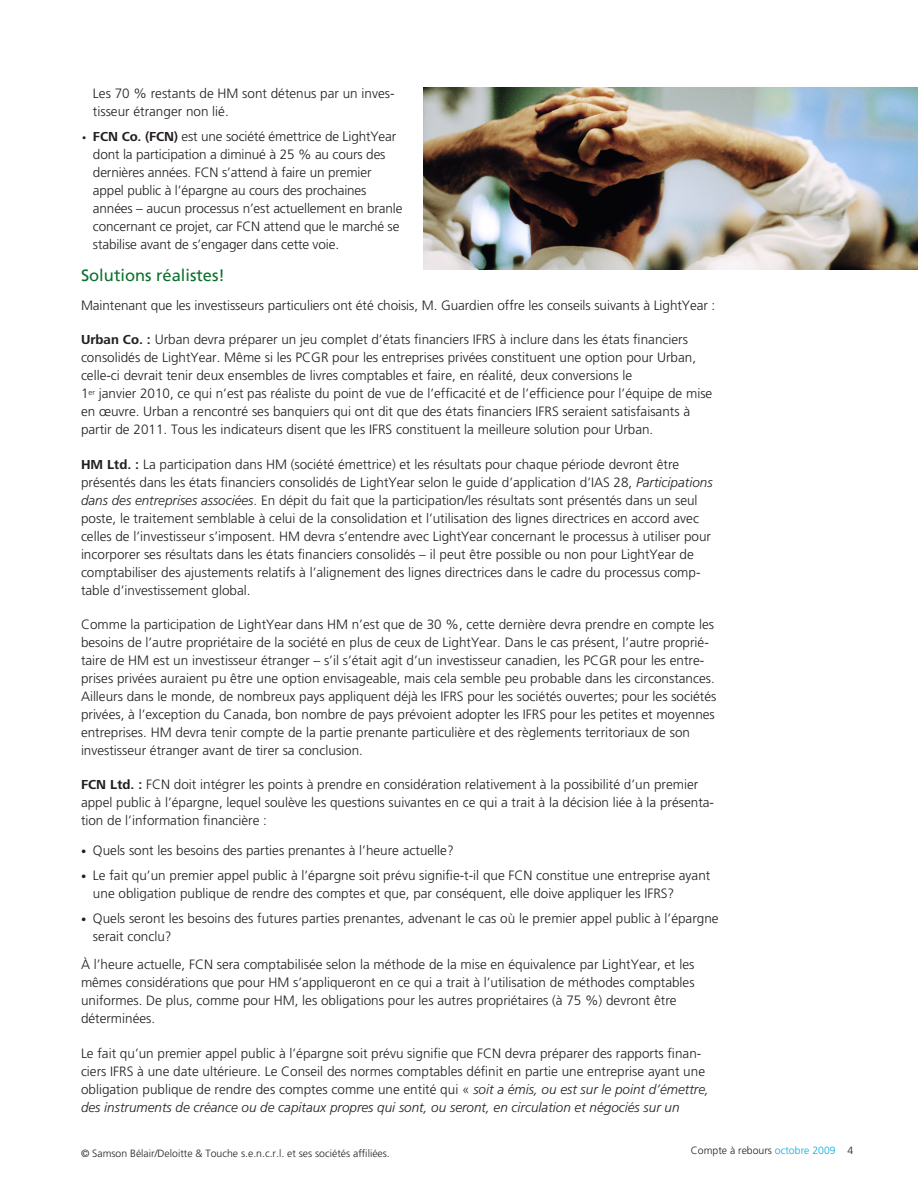
<style>
.page{position:relative;width:918px;height:1188px;background:#fff}
.page>*{position:absolute;margin:0;border:0;box-sizing:border-box;transform-origin:0 0}
.Heading_2{font:16.5px "Frutiger";color:#0b712d}
.Body_copy{font:300 13.5px/18px "Frutiger";color:#231f20}
.Bullet_list_niveau_1{font:300 13.5px/18px "Frutiger";color:#231f20}
.t1{font:300 10.5px "Frutiger";color:#231f20}
.s1{font-family:"Frutiger Next Pro";font-weight:700;font-size:10.5px}
.s2{font-family:"Frutiger Next Pro";font-weight:700}
.s3{font-style:italic}
.s4{font-size:10.5px}
.s5{color:#00abe7}
</style>
<div class="page">
<img style="left:423px;top:88px;width:495px;height:182px">
<p class="Bullet_list_niveau_1" style="left:93px;top:84px;width:303px">Les 70 % restants de HM sont détenus par un inves&shy;tisseur étranger non lié.</p>
<p class="Bullet_list_niveau_1" style="left:93px;top:127px;width:311px;text-indent:-12px"><span class="s1">•</span> <span class="s2">FCN Co. (FCN)</span> est une société émettrice de LightYear dont la participation a diminué à 25 % au cours des dernières années. FCN s’attend à faire un premier appel public à l’épargne au cours des prochaines années – aucun processus n’est actuellement en branle concernant ce projet, car FCN attend que le marché se stabilise avant de s’engager dans cette voie.</p>
<p class="Heading_2" style="left:81px;top:266px;width:145px">Solutions réalistes!</p>
<p class="Body_copy" style="left:81px;top:297px;width:636px">Maintenant que les investisseurs particuliers ont été choisis, M. Guardien offre les conseils suivants à LightYear :</p>
<p class="Body_copy" style="left:81px;top:331px;width:633px"><span class="s2">Urban Co. :</span> Urban devra préparer un jeu complet d’états financiers IFRS à inclure dans les états financiers consolidés de LightYear. Même si les PCGR pour les entreprises privées constituent une option pour Urban, celle-ci devrait tenir deux ensembles de livres comptables et faire, en réalité, deux conversions le<br>1<sup>er</sup> janvier 2010, ce qui n’est pas réaliste du point de vue de l’efficacité et de l’efficience pour l’équipe de mise en œuvre. Urban a rencontré ses banquiers qui ont dit que des états financiers IFRS seraient satisfaisants à partir de 2011. Tous les indicateurs disent que les IFRS constituent la meilleure solution pour Urban.</p>
<p class="Body_copy" style="left:81px;top:455px;width:633px"><span class="s2">HM Ltd. :</span> La participation dans HM (société émettrice) et les résultats pour chaque période devront être présentés dans les états financiers consolidés de LightYear selon le guide d’application d’IAS 28, <span class="s3">Participations dans des entreprises associées</span>. En dépit du fait que la participation/les résultats sont présentés dans un seul poste, le traitement semblable à celui de la consolidation et l’utilisation des lignes directrices en accord avec celles de l’investisseur s’imposent. HM devra s’entendre avec LightYear concernant le processus à utiliser pour incorporer ses résultats dans les états financiers consolidés – il peut être possible ou non pour LightYear de comptabiliser des ajustements relatifs à l’alignement des lignes directrices dans le cadre du processus comp&shy;table d’investissement global.</p>
<p class="Body_copy" style="left:81px;top:615px;width:637px">Comme la participation de LightYear dans HM n’est que de 30 %, cette dernière devra prendre en compte les besoins de l’autre propriétaire de la société en plus de ceux de LightYear. Dans le cas présent, l’autre proprié&shy;taire de HM est un investisseur étranger – s’il s’était agit d’un investisseur canadien, les PCGR pour les entre&shy;prises privées auraient pu être une option envisageable, mais cela semble peu probable dans les circonstances.<br>Ailleurs dans le monde, de nombreux pays appliquent déjà les IFRS pour les sociétés ouvertes; pour les sociétés privées, à l’exception du Canada, bon nombre de pays prévoient adopter les IFRS pour les petites et moyennes entreprises. HM devra tenir compte de la partie prenante particulière et des règlements territoriaux de son investisseur étranger avant de tirer sa conclusion.</p>
<p class="Body_copy" style="left:81px;top:776px;width:635px"><span class="s2">FCN Ltd. :</span> FCN doit intégrer les points à prendre en considération relativement à la possibilité d’un premier appel public à l’épargne, lequel soulève les questions suivantes en ce qui a trait à la décision liée à la présenta&shy;tion de l’information financière :</p>
<p class="Bullet_list_niveau_1" style="left:81px;top:842px;width:374px"><span class="s4">•</span> Quels sont les besoins des parties prenantes à l’heure actuelle?</p>
<p class="Bullet_list_niveau_1" style="left:93px;top:866px;width:619px;text-indent:-12px"><span class="s4">•</span> Le fait qu’un premier appel public à l’épargne soit prévu signifie-t-il que FCN constitue une entreprise ayant une obligation publique de rendre des comptes et que, par conséquent, elle doive appliquer les IFRS?</p>
<p class="Bullet_list_niveau_1" style="left:93px;top:909px;width:627px;text-indent:-12px"><span class="s4">•</span> Quels seront les besoins des futures parties prenantes, advenant le cas où le premier appel public à l’épargne serait conclu?</p>
<p class="Body_copy" style="left:81px;top:956px;width:615px">À l’heure actuelle, FCN sera comptabilisée selon la méthode de la mise en équivalence par LightYear, et les mêmes considérations que pour HM s’appliqueront en ce qui a trait à l’utilisation de méthodes comptables uniformes. De plus, comme pour HM, les obligations pour les autres propriétaires (à 75 %) devront être déterminées.</p>
<p class="Body_copy" style="left:81px;top:1044px;width:629px">Le fait qu’un premier appel public à l’épargne soit prévu signifie que FCN devra préparer des rapports finan&shy;ciers IFRS à une date ultérieure. Le Conseil des normes comptables définit en partie une entreprise ayant une obligation publique de rendre des comptes comme une entité qui « <span class="s3">soit a émis, ou est sur le point d’émettre, des instruments de créance ou de capitaux propres qui sont, ou seront, en circulation et négociés sur un</span></p>
<p class="t1" style="left:81px;top:1147px;width:310px">© Samson Bélair/Deloitte &amp; Touche s.e.n.c.r.l. et ses sociétés affiliées.</p>
<p class="t1" style="left:691px;top:1145px;width:164px">Compte à rebours <span class="s5">octobre 2009</span> 4</p>
</div>
